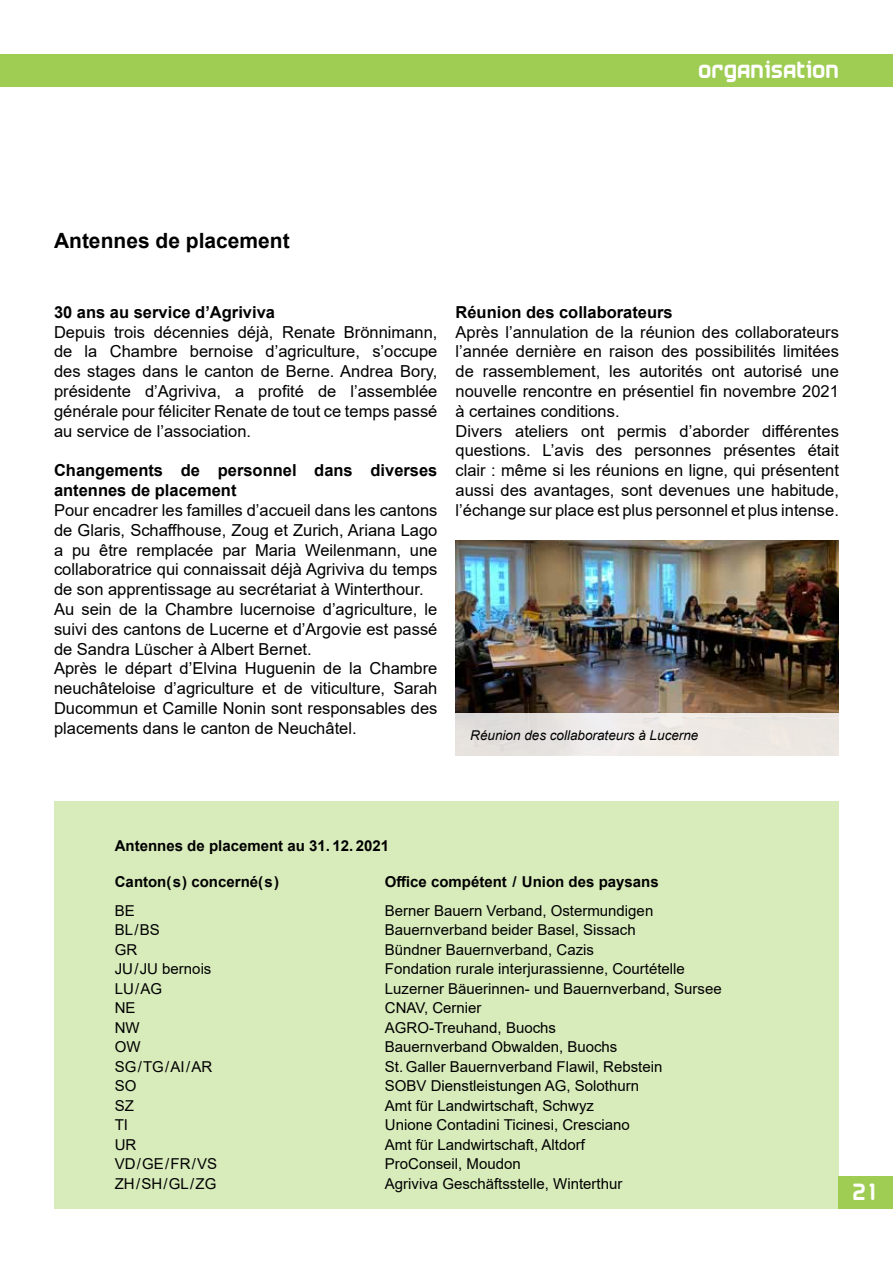
<style>
.page{position:relative;width:893px;height:1263px;background:#fff}
.page>*{position:absolute;margin:0;border:0;box-sizing:border-box;transform-origin:0 0}
.t1{font:700 21px "Arial";color:#000}
.t2{font:21px "Airstrip Four";color:#fff}
.t3{font:16.5px/19.8px "Arial";color:#000}
.t4{font:700 16.5px/19.8px "Arial";color:#000}
.t5{font:15px "Arial";color:#000}
.t6{font:700 15px "Arial";color:#000}
.t7{font:italic 13.5px "Arial";color:#000}
</style>
<div class="page">
<div style="left:0;top:54px;width:893px;height:32px;background:#9fcd54"></div>
<div style="left:54px;top:801px;width:785px;height:408px;background:#d8ebbb"></div>
<div style="left:839px;top:1177px;width:54px;height:32px;background:#9fcd54"></div>
<img style="left:455px;top:540px;width:384px;height:173px">
<div style="left:455px;top:713px;width:384px;height:42px;background:linear-gradient(to right,#e4e2e0,#f0ebe5)"></div>
<p class="t2" style="left:698px;top:59px;width:142px">ORGANISATION</p>
<p class="t1" style="left:54px;top:226px;width:237px">Antennes de placement</p>
<p class="t4" style="left:54px;top:302px;width:223px">30 ans au service d’Agriviva</p>
<p class="t3" style="left:54px;top:322px;width:385px;text-align:justify">Depuis trois décennies déjà, Renate Brönnimann, de la Chambre bernoise d’agriculture, s’occupe des stages dans le canton de Berne. Andrea Bory, présidente d’Agriviva, a profité de l’assemblée générale pour féliciter Renate de tout ce temps passé au service de l’association.</p>
<p class="t4" style="left:54px;top:461px;width:385px">Changements de personnel dans diverses antennes de placement</p>
<p class="t3" style="left:54px;top:500px;width:385px">Pour encadrer les familles d’accueil dans les cantons de Glaris, Schaffhouse, Zoug et Zurich, Ariana Lago a pu être remplacée par Maria Weilenmann, une collaboratrice qui connaissait déjà Agriviva du temps de son apprentissage au secrétariat à Winterthour.<br>Au sein de la Chambre lucernoise d’agriculture, le suivi des cantons de Lucerne et d’Argovie est passé de Sandra Lüscher à Albert Bernet.<br>Après le départ d’Elvina Huguenin de la Chambre neuchâteloise d’agriculture et de viticulture, Sarah Ducommun et Camille Nonin sont responsables des placements dans le canton de Neuchâtel.</p>
<p class="t4" style="left:455px;top:302px;width:219px">Réunion des collaborateurs</p>
<p class="t3" style="left:455px;top:322px;width:385px">Après l’annulation de la réunion des collaborateurs l’année dernière en raison des possibilités limitées de rassemblement, les autorités ont autorisé une nouvelle rencontre en présentiel fin novembre 2021 à certaines conditions.<br>Divers ateliers ont permis d’aborder différentes questions. L’avis des personnes présentes était clair : même si les réunions en ligne, qui présentent aussi des avantages, sont devenues une habitude, l’échange sur place est plus personnel et plus intense.</p>
<p class="t7" style="left:470px;top:726px;width:230px">Réunion des collaborateurs à Lucerne</p>
<p class="t6" style="left:115px;top:835px;width:276px">Antennes de placement au 31. 12. 2021</p>
<p class="t6" style="left:115px;top:871px;width:166px">Canton( s ) concerné( s )</p>
<p class="t6" style="left:385px;top:871px;width:275px">Office compétent / Union des paysans</p>
<p class="t5" style="left:115px;top:900px;width:22px">BE</p>
<p class="t5" style="left:385px;top:900px;width:270px">Berner Bauern Verband, Ostermundigen</p>
<p class="t5" style="left:115px;top:919px;width:47px">BL / BS</p>
<p class="t5" style="left:385px;top:919px;width:252px">Bauernverband beider Basel, Sissach</p>
<p class="t5" style="left:115px;top:939px;width:24px">GR</p>
<p class="t5" style="left:385px;top:939px;width:211px">Bündner Bauernverband, Cazis</p>
<p class="t5" style="left:115px;top:958px;width:98px">JU / JU bernois</p>
<p class="t5" style="left:385px;top:958px;width:302px">Fondation rurale interjurassienne, Courtételle</p>
<p class="t5" style="left:115px;top:978px;width:49px">LU / AG</p>
<p class="t5" style="left:385px;top:978px;width:338px">Luzerner Bäuerinnen- und Bauernverband, Sursee</p>
<p class="t5" style="left:115px;top:997px;width:22px">NE</p>
<p class="t5" style="left:385px;top:997px;width:98px">CNAV, Cernier</p>
<p class="t5" style="left:115px;top:1017px;width:26px">NW</p>
<p class="t5" style="left:385px;top:1017px;width:173px">AGRO-Treuhand, Buochs</p>
<p class="t5" style="left:115px;top:1036px;width:27px">OW</p>
<p class="t5" style="left:385px;top:1036px;width:234px">Bauernverband Obwalden, Buochs</p>
<p class="t5" style="left:115px;top:1056px;width:99px">SG / TG / AI / AR</p>
<p class="t5" style="left:385px;top:1056px;width:279px">St. Galler Bauernverband Flawil, Rebstein</p>
<p class="t5" style="left:115px;top:1075px;width:23px">SO</p>
<p class="t5" style="left:385px;top:1075px;width:256px">SOBV Dienstleistungen AG, Solothurn</p>
<p class="t5" style="left:115px;top:1095px;width:21px">SZ</p>
<p class="t5" style="left:385px;top:1095px;width:211px">Amt für Landwirtschaft, Schwyz</p>
<p class="t5" style="left:115px;top:1114px;width:15px">TI</p>
<p class="t5" style="left:385px;top:1114px;width:247px">Unione Contadini Ticinesi, Cresciano</p>
<p class="t5" style="left:115px;top:1134px;width:23px">UR</p>
<p class="t5" style="left:385px;top:1134px;width:202px">Amt für Landwirtschaft, Altdorf</p>
<p class="t5" style="left:115px;top:1153px;width:104px">VD / GE / FR / VS</p>
<p class="t5" style="left:385px;top:1153px;width:137px">ProConseil, Moudon</p>
<p class="t5" style="left:115px;top:1173px;width:103px">ZH / SH / GL / ZG</p>
<p class="t5" style="left:385px;top:1173px;width:239px">Agriviva Geschäftsstelle, Winterthur</p>
<p class="t2" style="left:853px;top:1181px;width:28px">21</p>
</div>
